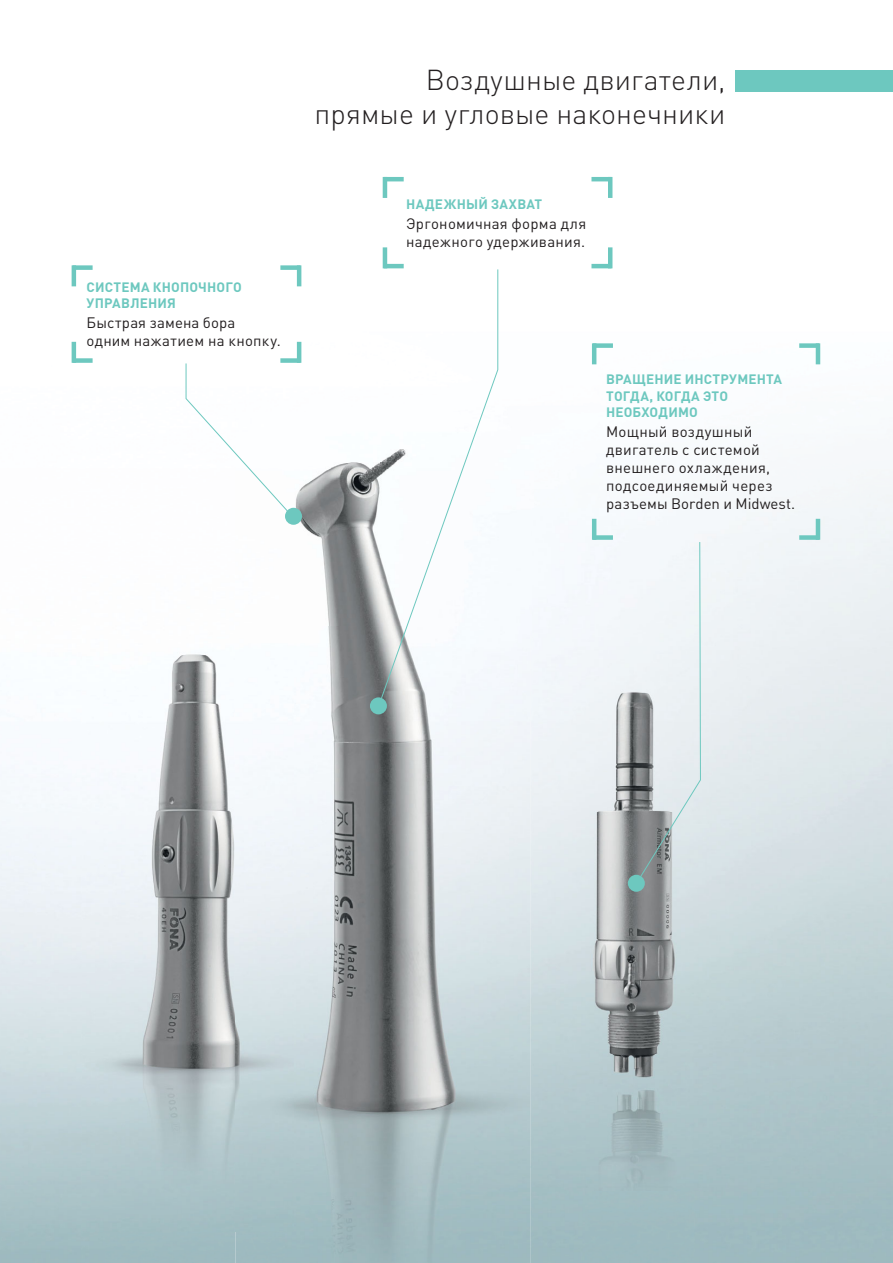
<style>
.page{position:relative;width:893px;height:1263px;background:#fff}
.page>*{position:absolute;margin:0;border:0;box-sizing:border-box;transform-origin:0 0}
.t1{font:300 28.5px/34.2px "DIN Pro";color:#231f20;text-align:right}
.t2{font:15px/18px "DIN Pro";letter-spacing:.015em;color:#231f20}
.t3{font:700 13.5px/16.2px "DIN Pro";letter-spacing:.01em;color:#6dc8bf}
</style>
<div class="page">
<img style="left:530px;top:420px;width:3px;height:843px">
<div style="left:106px;top:1231px;width:178px;height:32px;background:#9fbac0"></div>
<img style="left:285px;top:462px;width:93px;height:165px">
<img style="left:284px;top:627px;width:246px;height:636px">
<img style="left:83px;top:575px;width:210px;height:656px">
<img style="left:564px;top:682px;width:144px;height:509px">
<svg style="left:635px;top:541px;width:66px;height:343px"></svg>
<div style="left:628px;top:875px;width:17px;height:17px;background:#6dc8bf;border-radius:50%"></div>
<svg style="left:185px;top:363px;width:108px;height:151px"></svg>
<div style="left:285px;top:508px;width:17px;height:17px;background:#6dc8bf;border-radius:50%"></div>
<svg style="left:378px;top:269px;width:120px;height:438px"></svg>
<div style="left:370px;top:697px;width:17px;height:17px;background:#6dc8bf;border-radius:50%"></div>
<div style="left:736px;top:71px;width:157px;height:21px;background:#6dc8bf"></div>
<hr style="left:383px;top:177px;width:4px;height:21px;background:#6dc8bf">
<hr style="left:384px;top:177px;width:20px;height:4px;background:#6dc8bf">
<hr style="left:608px;top:177px;width:4px;height:21px;background:#6dc8bf">
<hr style="left:591px;top:177px;width:20px;height:4px;background:#6dc8bf">
<hr style="left:383px;top:247px;width:4px;height:21px;background:#6dc8bf">
<hr style="left:384px;top:264px;width:20px;height:4px;background:#6dc8bf">
<hr style="left:608px;top:247px;width:4px;height:21px;background:#6dc8bf">
<hr style="left:591px;top:264px;width:20px;height:4px;background:#6dc8bf">
<hr style="left:72px;top:265px;width:4px;height:21px;background:#6dc8bf">
<div style="left:73px;top:265px;width:20px;height:5px;background:#6dc8bf"></div>
<hr style="left:297px;top:265px;width:4px;height:21px;background:#6dc8bf">
<div style="left:280px;top:265px;width:20px;height:5px;background:#6dc8bf"></div>
<hr style="left:72px;top:342px;width:4px;height:21px;background:#6dc8bf">
<div style="left:73px;top:358px;width:20px;height:5px;background:#6dc8bf"></div>
<hr style="left:297px;top:342px;width:4px;height:21px;background:#6dc8bf">
<div style="left:280px;top:358px;width:20px;height:5px;background:#6dc8bf"></div>
<hr style="left:592px;top:343px;width:4px;height:21px;background:#6dc8bf">
<div style="left:593px;top:343px;width:20px;height:5px;background:#6dc8bf"></div>
<hr style="left:816px;top:343px;width:4px;height:21px;background:#6dc8bf">
<div style="left:799px;top:343px;width:20px;height:5px;background:#6dc8bf"></div>
<hr style="left:592px;top:519px;width:4px;height:21px;background:#6dc8bf">
<div style="left:593px;top:535px;width:20px;height:5px;background:#6dc8bf"></div>
<hr style="left:816px;top:519px;width:4px;height:21px;background:#6dc8bf">
<div style="left:799px;top:535px;width:20px;height:5px;background:#6dc8bf"></div>
<p class="t3" style="left:87px;top:281px;width:157px">СИСТЕМА КНОПОЧНОГО<br>УПРАВЛЕНИЯ</p>
<p class="t2" style="left:87px;top:316px;width:196px">Быстрая замена бора одним нажатием на кнопку.</p>
<h1 class="t1" style="left:314px;top:67px;width:412px">Воздушные двигатели,<br>прямые и угловые наконечники</h1>
<p class="t3" style="left:406px;top:197px;width:138px">НАДЕЖНЫЙ ЗАХВАТ</p>
<p class="t2" style="left:406px;top:216px;width:182px">Эргономичная форма для надежного удерживания.</p>
<p class="t3" style="left:606px;top:373px;width:177px">ВРАЩЕНИЕ ИНСТРУМЕНТА<br>ТОГДА, КОГДА ЭТО<br>НЕОБХОДИМО</p>
<p class="t2" style="left:606px;top:424px;width:191px">Мощный воздушный двигатель с системой внешнего охлаждения, подсоединяемый через разъемы Borden и Midwest.</p>
</div>
